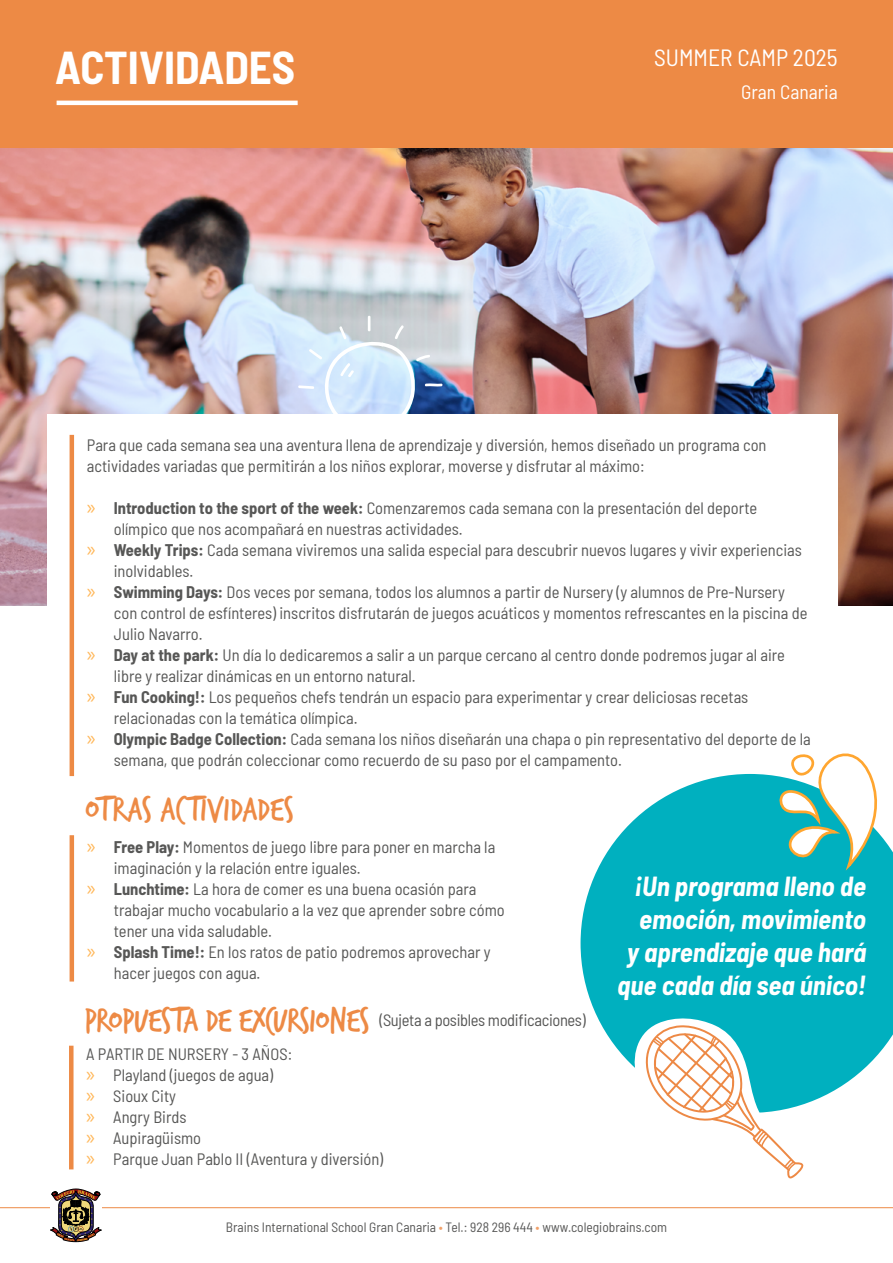
<style>
.page{position:relative;width:893px;height:1263px;background:#fff}
.page>*{position:absolute;margin:0;border:0;box-sizing:border-box;transform-origin:0 0}
.t1{font:700 semi-condensed 45px "Barlow";color:#fff}
.t2{font:36.45px "Trash Hand";letter-spacing:.005em;color:#ed8a45}
.t3{font:italic 700 semi-condensed 27px/33px "Barlow";color:#fff;text-align:right}
.t4{font:semi-condensed 23.55px "Barlow";color:#fff}
.t5{font:semi-condensed 19.5px "Barlow";color:#fff}
.t6{font:semi-condensed 16.5px/21px "Barlow";color:#575756}
.t7{font:semi-condensed 16.5px "Barlow";letter-spacing:-.02em;color:#575756}
.t8{font:semi-condensed 13.5px "Barlow";color:#575756}
.s1{font-family:"Myriad Pro";font-stretch:normal;font-size:21px;color:#ffb85a}
.s2{font-weight:700}
.s3{font-family:"Trash Hand";font-stretch:normal;font-size:36.45px;color:#ed8a45}
.s4{color:#f1a16a}
</style>
<div class="page">
<hr style="left:0;top:1207px;width:893px;height:1px;background:#ed8a45">
<img style="left:0;top:148px;width:893px;height:457px">
<div style="left:0;top:0;width:893px;height:148px;background:#ed8a45"></div>
<hr style="left:57px;top:101px;width:241px;height:4px;background:#fff">
<div style="left:47px;top:415px;width:791px;height:441px;background:#fff"></div>
<hr style="left:70px;top:435px;width:4px;height:341px;background:#ed8a45">
<svg style="left:581px;top:774px;width:312px;height:327px;fill:#00b0bf"></svg>
<svg style="left:768px;top:753px;width:120px;height:117px"></svg>
<svg style="left:424px;top:383px;width:19px;height:4px"></svg>
<svg style="left:298px;top:315px;width:135px;height:100px;background:#c5d7e9"></svg>
<svg style="left:630px;top:1015px;width:183px;height:164px"></svg>
<hr style="left:70px;top:835px;width:4px;height:146px;background:#ed8a45">
<div style="left:69px;top:1046px;width:5px;height:123px;background:#ed8a45"></div>
<svg style="left:50px;top:1189px;width:51px;height:53px"></svg>
<h1 class="t1" style="left:55px;top:35px;width:242px">ACTIVIDADES</h1>
<h3 class="t4" style="left:654px;top:41px;width:185px">SUMMER CAMP 2025</h3>
<p class="t5" style="left:741px;top:78px;width:98px">Gran Canaria</p>
<p class="t6" style="left:87px;top:434px;width:681px">Para que cada semana sea una aventura llena de aprendizaje y diversión, hemos diseñado un programa con actividades variadas que permitirán a los niños explorar, moverse y disfrutar al máximo:</p>
<p class="t6" style="left:87px;top:497px;width:672px"><span class="s1">»</span> <span class="s2">Introduction to the sport of the week:</span> Comenzaremos cada semana con la presentación del deporte</p>
<p class="t6" style="left:114px;top:518px;width:350px">olímpico que nos acompañará en nuestras actividades.</p>
<p class="t6" style="left:87px;top:539px;width:716px"><span class="s1">»</span> <span class="s2">Weekly Trips:</span> Cada semana viviremos una salida especial para descubrir nuevos lugares y vivir experiencias</p>
<p class="t6" style="left:114px;top:560px;width:81px">inolvidables.</p>
<p class="t6" style="left:87px;top:581px;width:699px"><span class="s1">»</span> <span class="s2">Swimming Days:</span> Dos veces por semana, todos los alumnos a partir de Nursery (y alumnos de Pre-Nursery</p>
<p class="t6" style="left:114px;top:602px;width:695px">con control de esfínteres) inscritos disfrutarán de juegos acuáticos y momentos refrescantes en la piscina de</p>
<p class="t6" style="left:114px;top:623px;width:90px">Julio Navarro.</p>
<p class="t6" style="left:87px;top:644px;width:700px"><span class="s1">»</span> <span class="s2">Day at the park:</span> Un día lo dedicaremos a salir a un parque cercano al centro donde podremos jugar al aire</p>
<p class="t6" style="left:114px;top:665px;width:303px">libre y realizar dinámicas en un entorno natural.</p>
<p class="t6" style="left:87px;top:686px;width:663px"><span class="s1">»</span> <span class="s2">Fun Cooking!:</span> Los pequeños chefs tendrán un espacio para experimentar y crear deliciosas recetas</p>
<p class="t6" style="left:114px;top:707px;width:245px">relacionadas con la temática olímpica.</p>
<p class="t6" style="left:87px;top:728px;width:725px"><span class="s1">»</span> <span class="s2">Olympic Badge Collection:</span> Cada semana los niños diseñarán una chapa o pin representativo del deporte de la</p>
<p class="t6" style="left:114px;top:749px;width:510px">semana, que podrán coleccionar como recuerdo de su paso por el campamento.</p>
<h2 class="t2" style="left:85px;top:791px;width:210px">OTRAS ACTIVIDADES</h2>
<p class="t6" style="left:87px;top:835px;width:410px"><span class="s1">»</span> <span class="s2">Free Play:</span> Momentos de juego libre para poner en marcha la</p>
<p class="t6" style="left:114px;top:856px;width:248px">imaginación y la relación entre iguales.</p>
<p class="t6" style="left:87px;top:877px;width:391px"><span class="s1">»</span> <span class="s2">Lunchtime:</span> La hora de comer es una buena ocasión para</p>
<p class="t6" style="left:114px;top:898px;width:392px">trabajar mucho vocabulario a la vez que aprender sobre cómo</p>
<p class="t6" style="left:114px;top:919px;width:160px">tener una vida saludable.</p>
<p class="t6" style="left:87px;top:940px;width:405px"><span class="s1">»</span> <span class="s2">Splash Time!:</span> En los ratos de patio podremos aprovechar y</p>
<p class="t6" style="left:114px;top:961px;width:148px">hacer juegos con agua.</p>
<p class="t7" style="left:84px;top:1008px;width:503px"><span class="s3">PROPUESTA DE EXCURSIONES</span> (Sujeta a posibles modificaciones)</p>
<p class="t6" style="left:86px;top:1042px;width:298px">A PARTIR DE NURSERY - 3 AÑOS:<br><span class="s1">»</span> Playland (juegos de agua)<br><span class="s1">»</span> Sioux City<br><span class="s1">»</span> Angry Birds<br><span class="s1">»</span> Aupiragüismo<br><span class="s1">»</span> Parque Juan Pablo II (Aventura y diversión)</p>
<h3 class="t3" style="left:617px;top:868px;width:250px">¡Un programa lleno de emoción, movimiento<br>y aprendizaje que hará que cada día sea único!</h3>
<p class="t8" style="left:226px;top:1217px;width:443px">Brains International School Gran Canaria <span class="s4">•</span> Tel.: 928 296 444 <span class="s4">•</span> www.colegiobrains.com</p>
</div>
